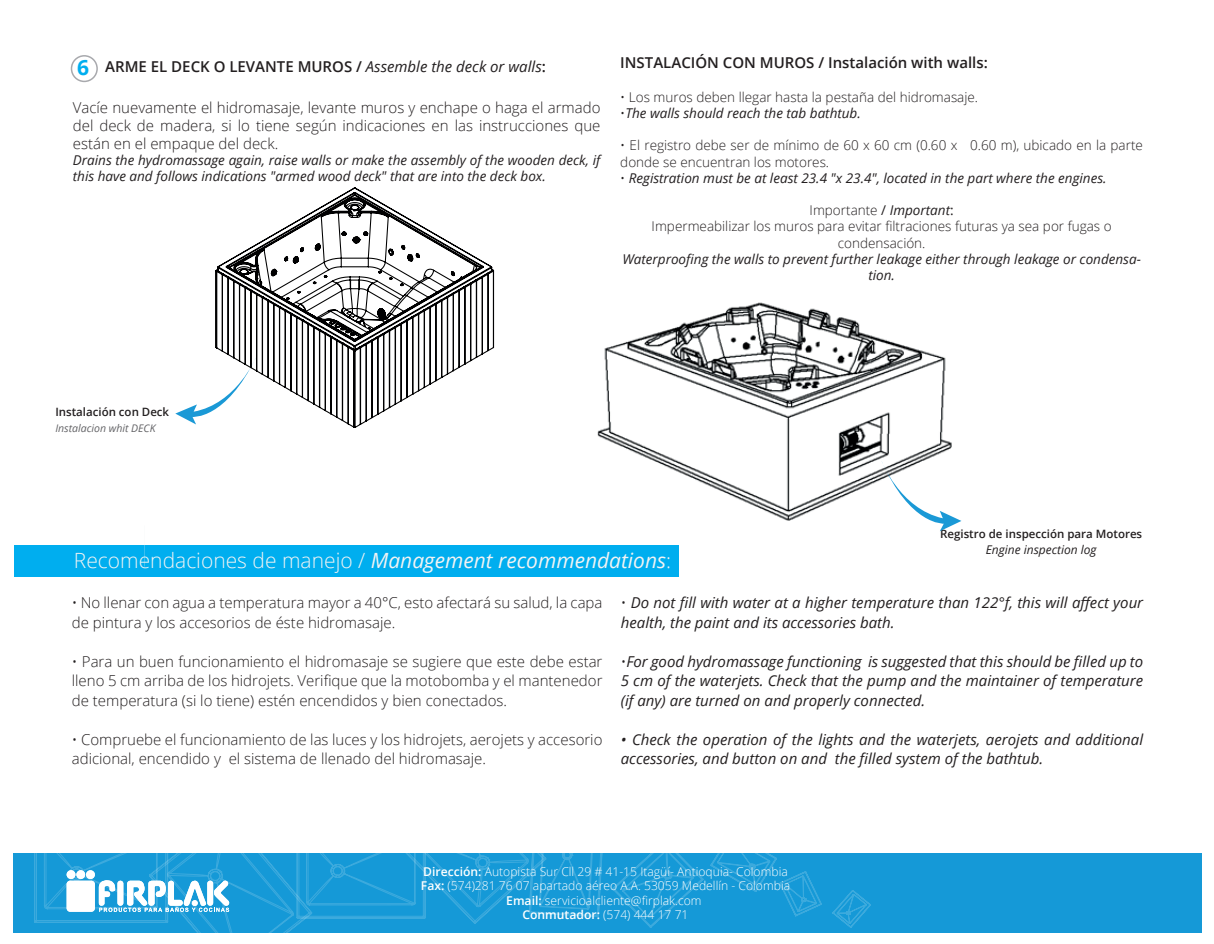
<style>
.page{position:relative;width:1214px;height:944px;background:#fff}
.page>*{position:absolute;margin:0;border:0;box-sizing:border-box;transform-origin:0 0}
.t1{font:300 21px "Open Sans";color:#f2f3f4}
.t2{font:700 21px "Open Sans";color:#00aeef}
.t3{font:300 15px/19.5px "Open Sans";color:#231f20;text-align:justify}
.t4{font:italic 15px/19.5px "Open Sans";color:#231f20}
.t5{font:600 15px "Open Sans";color:#231f20}
.t6{font:italic 13.5px/16.2px "Open Sans";color:#231f20}
.t7{font:300 13.5px/16.2px "Open Sans";color:#231f20}
.t8{font:300 12.15px/14.5px "Open Sans";color:#fff;text-align:center}
.t9{font:italic 12px "Open Sans";color:#231f20}
.t10{font:600 11.55px "Open Sans";color:#231f20}
.t11{font:600 11.4px "Open Sans";color:#231f20}
.t12{font:italic 10.5px "Open Sans";color:#636366}
.s1{font-weight:400;font-style:italic}
.s2{font-weight:300;font-style:normal}
.s3{font-weight:400}
.s4{font-weight:600}
</style>
<div class="page">
<div style="left:71px;top:55px;width:27px;height:27px;border:2px solid #a8a9ad;border-radius:50%"></div>
<svg style="left:215px;top:187px;width:280px;height:241px"></svg>
<svg style="left:175px;top:357px;width:81px;height:67px"></svg>
<img style="left:597px;top:302px;width:355px;height:219px">
<svg style="left:881px;top:460px;width:80px;height:71px"></svg>
<div style="left:13px;top:853px;width:1188px;height:79px;background:#1599d7"></div>
<svg style="left:612px;top:853px;width:91px;height:74px"></svg>
<svg style="left:710px;top:853px;width:111px;height:63px"></svg>
<svg style="left:832px;top:890px;width:38px;height:37px"></svg>
<svg style="left:34px;top:853px;width:569px;height:79px"></svg>
<div style="left:14px;top:545px;width:664px;height:31px;background:#00aeef"></div>
<h1 class="t2" style="left:77px;top:52px;width:13px">6</h1>
<p class="t5" style="left:105px;top:56px;width:442px">ARME EL DECK O LEVANTE MUROS / <span class="s1">Assemble the deck or walls</span>:</p>
<p class="t3" style="left:73px;top:98px;width:529px;line-height:18px">Vacíe nuevamente el hidromasaje, levante muros y enchape o haga el armado del deck de madera, si lo tiene según indicaciones en las instrucciones que están en el empaque del deck.</p>
<p class="t6" style="left:73px;top:151px;width:529px">Drains the hydromassage again, raise walls or make the assembly of the wooden deck, if this have and follows indications "armed wood deck" that are into the deck box.</p>
<p class="t5" style="left:620px;top:52px;width:369px">INSTALACIÓN CON MUROS / Instalación with walls:</p>
<p class="t7" style="left:620px;top:88px;width:359px">• Los muros deben llegar hasta la pestaña del hidromasaje.</p>
<p class="t6" style="left:620px;top:105px;width:242px"><span class="s2">•</span>The walls should reach the tab bathtub.</p>
<p class="t7" style="left:620px;top:137px;width:524px">• El registro debe ser de mínimo de 60 x 60 cm (0.60 x 0.60 m), ubicado en la parte donde se encuentran los motores.</p>
<p class="t6" style="left:620px;top:169px;width:488px"><span class="s2">•</span> Registration must be at least 23.4 "x 23.4", located in the part where the engines.</p>
<p class="t7" style="left:651px;top:202px;width:461px;text-align:center">Importante <span class="s3">/</span> <span class="s1">Important</span><span class="s3">:<br></span>Impermeabilizar los muros para evitar filtraciones futuras ya sea por fugas o condensación.</p>
<p class="t6" style="left:622px;top:250px;width:520px;text-align:center">Waterproofing the walls to prevent further leakage either through leakage or condensa&shy;tion.</p>
<p class="t11" style="left:55px;top:404px;width:115px">Instalación con Deck</p>
<p class="t12" style="left:55px;top:421px;width:102px">Instalacion whit DECK</p>
<h1 class="t1" style="left:74px;top:546px;width:599px">Recomendaciones de manejo / <span class="s1">Management recommendations</span>:</h1>
<p class="t10" style="left:940px;top:525px;width:204px">Registro de inspección para Motores</p>
<p class="t9" style="left:985px;top:541px;width:112px">Engine inspection log</p>
<p class="t3" style="left:72px;top:592px;width:532px">• No llenar con agua a temperatura mayor a 40°C, esto afectará su salud, la capa de pintura y los accesorios de éste hidromasaje.</p>
<p class="t3" style="left:72px;top:651px;width:532px">• Para un buen funcionamiento el hidromasaje se sugiere que este debe estar lleno 5 cm arriba de los hidrojets. Verifique que la motobomba y el mantenedor de temperatura (si lo tiene) estén encendidos y bien conectados.</p>
<p class="t3" style="left:72px;top:729px;width:532px">• Compruebe el funcionamiento de las luces y los hidrojets, aerojets y accesorio adicional, encendido y el sistema de llenado del hidromasaje.</p>
<p class="t4" style="left:621px;top:592px;width:524px"><span class="s2">•</span> Do not fill with water at a higher temperature than 122°f, this will affect your health, the paint and its accessories bath.</p>
<p class="t4" style="left:621px;top:651px;width:524px;text-align:justify"><span class="s2">•</span>For good hydromassage functioning is suggested that this should be filled up to 5 cm of the waterjets. Check that the pump and the maintainer of temperature (if any) are turned on and properly connected.</p>
<p class="t4" style="left:621px;top:729px;width:524px">• Check the operation of the lights and the waterjets, aerojets and additional accessories, and button on and the filled system of the bathtub.</p>
<p class="t8" style="left:421px;top:863px;width:371px"><span class="s4">Dirección:</span> Autopista Sur Cll 29 # 41-15 Itagüí- Antioquia- Colombia <span class="s4">Fax:</span> (574)281 76 07 apartado aéreo A.A. 53059 Medellín - Colombia <span class="s4">Email:</span> servicioalcliente@firplak.com<br><span class="s4">Conmutador:</span> (574) 444 17 71</p>
</div>
